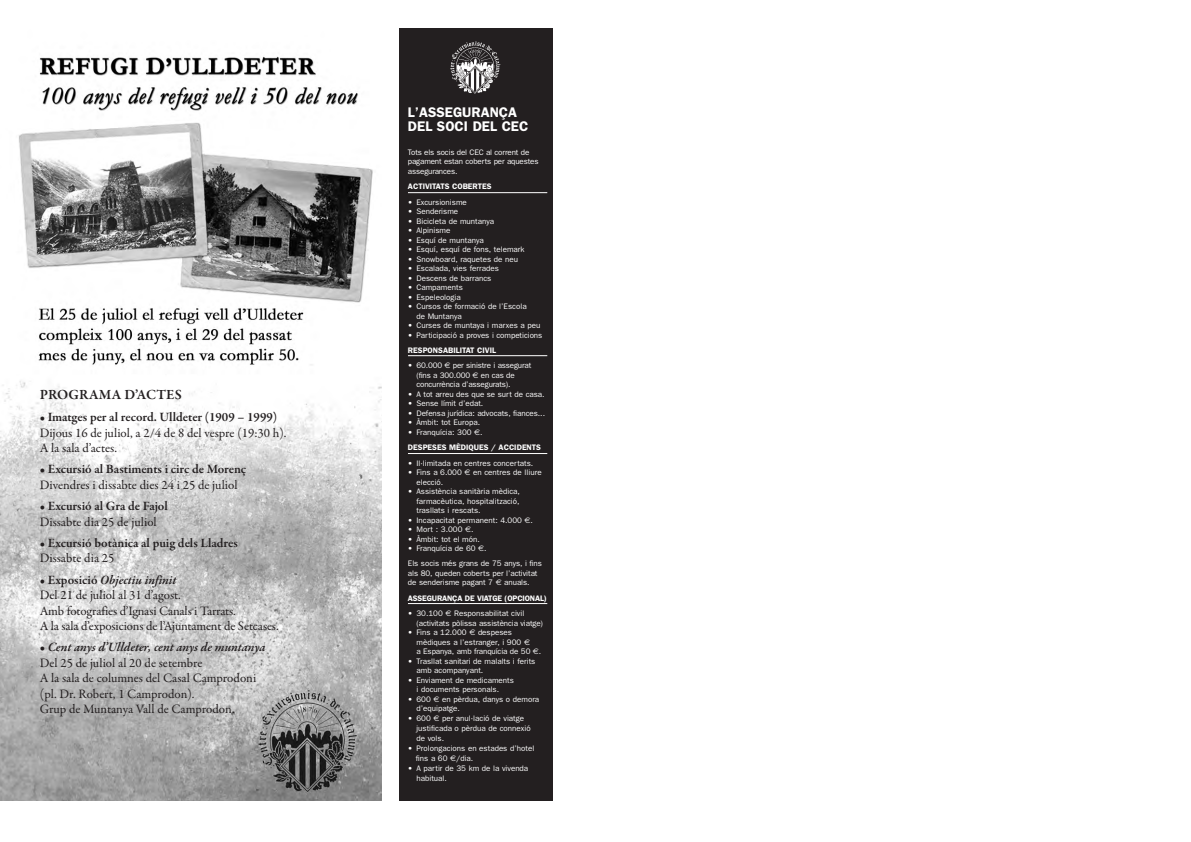
<style>
.page{position:relative;width:1191px;height:842px;background:#fff}
.page>*{position:absolute;margin:0;border:0;box-sizing:border-box;transform-origin:0 0}
.t1{font:600 14.2px "Garamond Premr Pro";letter-spacing:.005em;color:#231f20}
.t2{font:600 14px/14px "Franklin Gothic";color:#fff}
.t3{font:12.9px/15.5px "Garamond Premr Pro";color:#231f20}
.t4{font:600 12.9px "Garamond Premr Pro";color:#231f20}
.t5{font:8px/9.5px "Franklin Gothic";color:#fff}
.t6{font:8px/9.5px "Franklin Gothic";letter-spacing:-.02em;color:#fff}
.t7{font:600 8px/15.5px "Franklin Gothic";color:#fff}
.t8{font:600 8px "Franklin Gothic";letter-spacing:-.02em;color:#fff}
.s1{font-weight:600}
.s2{font-weight:600;font-style:italic}
.s3{font-family:"Euro Sans"}
.s4{font-weight:400}
.s5{font-family:"Euro Sans";font-weight:400}
</style>
<div class="page">
<div style="left:399px;top:28px;width:154px;height:773px;background:#231f20"></div>
<hr style="left:408px;top:192px;width:139px;height:1px;background:#fff">
<hr style="left:408px;top:355px;width:139px;height:1px;background:#fff">
<hr style="left:408px;top:453px;width:139px;height:1px;background:#fff">
<hr style="left:408px;top:603px;width:139px;height:1px;background:#fff">
<img style="left:450px;top:41px;width:50px;height:53px">
<img style="left:0;top:56px;width:382px;height:745px">
<h1 class="t1" style="left:40px;top:389px;width:144px">PROGRAMA D’ACTES</h1>
<h3 class="t4" style="left:40px;top:412px;width:239px">• Imatges per al record. Ulldeter (1909 – 1999)</h3>
<h3 class="t3" style="left:40px;top:426px;width:248px">Dijous 16 de juliol, a 2/4 de 8 del vespre (19:30 h).<br>A la sala d’actes.</h3>
<h3 class="t4" style="left:40px;top:464px;width:208px">• Excursió al Bastiments i circ de Morenç</h3>
<h3 class="t3" style="left:40px;top:478px;width:199px">Divendres i dissabte dies 24 i 25 de juliol</h3>
<h3 class="t4" style="left:40px;top:501px;width:130px">• Excursió al Gra de Fajol</h3>
<h3 class="t3" style="left:40px;top:515px;width:119px">Dissabte dia 25 de juliol</h3>
<h3 class="t4" style="left:40px;top:538px;width:200px">• Excursió botànica al puig dels Lladres</h3>
<h3 class="t3" style="left:40px;top:552px;width:76px">Dissabte dia 25</h3>
<h3 class="t3" style="left:40px;top:573px;width:240px"><span class="s1">• Exposició</span> <span class="s2">Objectiu infinit<br></span>Del 21 de juliol al 31 d’agost.<br>Amb fotografies d’Ignasi Canals i Tarrats.<br>A la sala d’exposicions de l’Ajuntament de Setcases.</h3>
<h3 class="t3" style="left:40px;top:641px;width:227px"><span class="s1">•</span> <span class="s2">Cent anys d’Ulldeter, cent anys de muntanya </span>Del 25 de juliol al 20 de setembre<br>A la sala de columnes del Casal Camprodoni (pl. Dr. Robert, 1 Camprodon).<br>Grup de Muntanya Vall de Camprodon.</h3>
<h2 class="t2" style="left:408px;top:106px;width:122px">L’ASSEGURANÇA<br>DEL SOCI DEL CEC</h2>
<p class="t6" style="left:408px;top:147px;width:132px">Tots els socis del CEC al corrent de pagament estan coberts per aquestes assegurances.</p>
<p class="t7" style="left:408px;top:179px;width:85px">ACTIVITATS COBERTES</p>
<p class="t5" style="left:408px;top:197px;width:60px">• Excursionisme</p>
<p class="t5" style="left:408px;top:207px;width:52px">• Senderisme</p>
<p class="t5" style="left:408px;top:216px;width:88px">• Bicicleta de muntanya</p>
<p class="t5" style="left:408px;top:226px;width:44px">• Alpinisme</p>
<p class="t5" style="left:408px;top:235px;width:77px">• Esquí de muntanya</p>
<p class="t5" style="left:408px;top:245px;width:118px">• Esquí, esquí de fons, telemark</p>
<p class="t5" style="left:408px;top:254px;width:112px">• Snowboard, raquetes de neu</p>
<p class="t5" style="left:408px;top:264px;width:92px">• Escalada, vies ferrades</p>
<p class="t5" style="left:408px;top:273px;width:85px">• Descens de barrancs</p>
<p class="t5" style="left:408px;top:283px;width:56px">• Campaments</p>
<p class="t5" style="left:408px;top:292px;width:54px">• Espeleologia</p>
<p class="t5" style="left:416px;top:302px;width:112px;text-indent:-9px">• Cursos de formació de l’Escola de Muntanya</p>
<p class="t5" style="left:408px;top:321px;width:134px">• Curses de muntaya i marxes a peu</p>
<p class="t5" style="left:408px;top:330px;width:136px">• Participació a proves i competicions</p>
<p class="t7" style="left:408px;top:343px;width:90px">RESPONSABILITAT CIVIL</p>
<p class="t6" style="left:416px;top:361px;width:116px;text-indent:-9px">• 60.000 <span class="s3">€</span> per sinistre i assegurat (fins a 300.000 <span class="s3">€</span> en cas de concurrència d’assegurats).</p>
<p class="t5" style="left:408px;top:389px;width:138px">• A tot arreu des que se surt de casa.</p>
<p class="t5" style="left:408px;top:399px;width:77px">• Sense límit d’edat.</p>
<p class="t5" style="left:408px;top:408px;width:139px">• Defensa jurídica: advocats, fiances...</p>
<p class="t5" style="left:408px;top:418px;width:74px">• Àmbit: tot Europa.</p>
<p class="t7" style="left:408px;top:424px;width:135px"><span class="s4">• Franquícia: 300</span> <span class="s5">€</span><span class="s4">.<br></span>DESPESES MÈDIQUES / ACCIDENTS</p>
<p class="t5" style="left:408px;top:458px;width:127px">• Il·limitada en centres concertats.</p>
<p class="t5" style="left:416px;top:467px;width:127px;text-indent:-9px">• Fins a 6.000 <span class="s3">€</span> en centres de lliure elecció.</p>
<p class="t5" style="left:416px;top:486px;width:105px;text-align:justify;text-indent:-9px">• Assistència sanitària mèdica, farmacèutica, hospitalització, trasllats i rescats.</p>
<p class="t5" style="left:408px;top:515px;width:127px">• Incapacitat permanent: 4.000 <span class="s3">€</span>.</p>
<p class="t5" style="left:408px;top:524px;width:67px">• Mort : 3.000 <span class="s3">€</span>.</p>
<p class="t5" style="left:408px;top:534px;width:73px">• Àmbit: tot el món.</p>
<p class="t5" style="left:408px;top:540px;width:135px;line-height:15.5px">• Franquícia de 60 <span class="s3">€</span>.<br>Els socis més grans de 75 anys, i fins</p>
<p class="t5" style="left:408px;top:568px;width:131px">als 80, queden coberts per l’activitat de senderisme pagant 7 <span class="s3">€</span> anuals.</p>
<p class="t8" style="left:408px;top:594px;width:140px">ASSEGURANÇA DE VIATGE (OPCIONAL)</p>
<p class="t5" style="left:416px;top:609px;width:128px;text-indent:-9px">• 30.100 <span class="s3">€</span> Responsabilitat civil (activitats pòlissa assistència viatge)</p>
<p class="t5" style="left:416px;top:628px;width:126px;text-indent:-9px">• Fins a 12.000 <span class="s3">€</span> despeses mèdiques a l’estranger, i 900 <span class="s3">€<br></span>a Espanya, amb franquícia de 50 <span class="s3">€</span>.</p>
<p class="t5" style="left:416px;top:656px;width:120px;text-indent:-9px">• Trasllat sanitari de malalts i ferits amb acompanyant.</p>
<p class="t5" style="left:416px;top:675px;width:99px;text-indent:-9px">• Enviament de medicaments i documents personals.</p>
<p class="t5" style="left:416px;top:694px;width:124px;text-indent:-9px">• 600 <span class="s3">€</span> en pèrdua, danys o demora d’equipatge.</p>
<p class="t5" style="left:416px;top:713px;width:116px;line-height:10px;text-indent:-9px">• 600 <span class="s3">€</span> per anul·lació de viatge justificada o pèrdua de connexió de vols.</p>
<p class="t5" style="left:416px;top:743px;width:120px;line-height:10px;text-indent:-8px">• Prolongacions en estades d’hotel fins a 60 <span class="s3">€</span>/dia.</p>
<p class="t5" style="left:416px;top:763px;width:113px;line-height:10px;text-indent:-9px">• A partir de 35 km de la vivenda habitual.</p>
</div>
